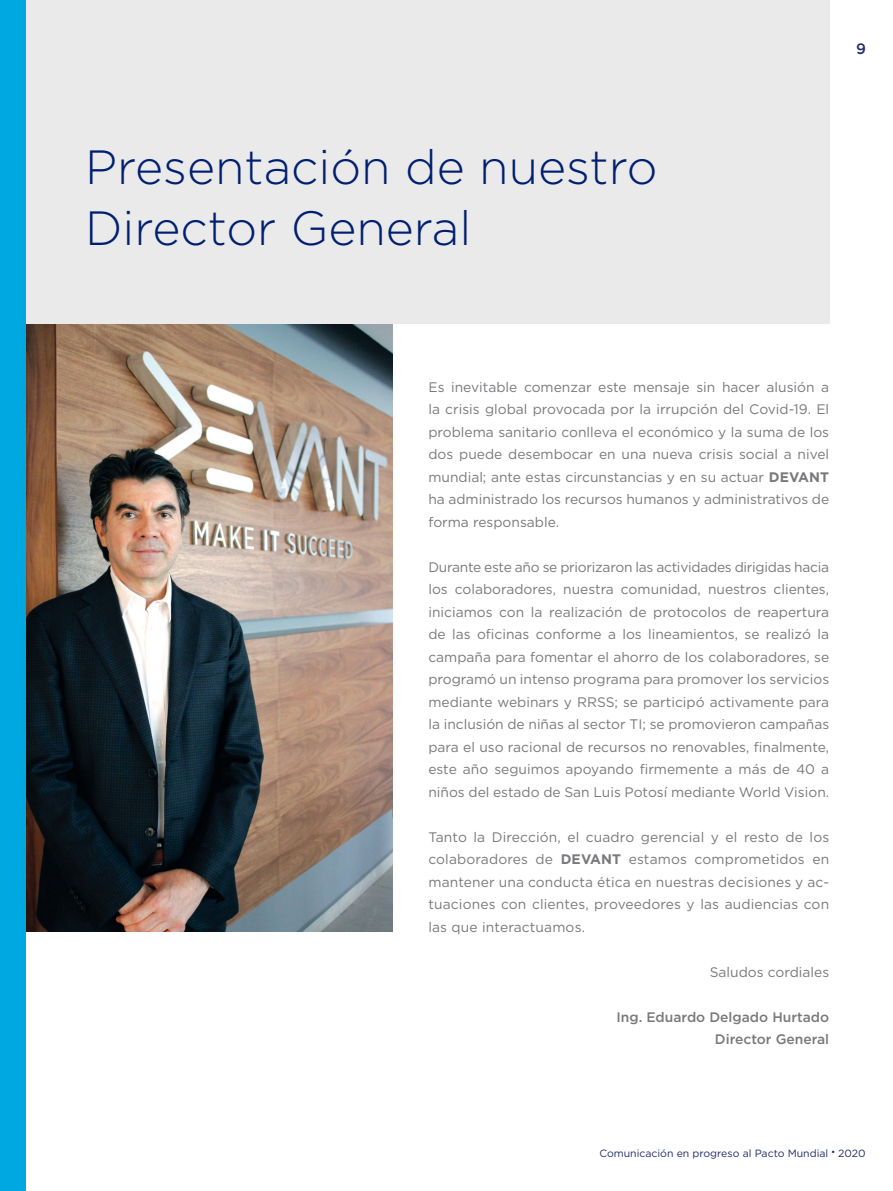
<style>
.page{position:relative;width:893px;height:1191px;background:#fff}
.page>*{position:absolute;margin:0;border:0;box-sizing:border-box;transform-origin:0 0}
.t1{font:300 48px/60px "Gotham HTF";color:#001f70}
.t2{font:500 15px "Gotham HTF";color:#222b69}
.t3{font:13.8px/22.5px "Gotham HTF";color:#79797c;text-align:justify}
.t4{font:500 13.8px "Gotham HTF";color:#79797c}
.t5{font:10.5px "Gotham HTF";color:#222b69}
.s1{font-weight:700}
.s2{font-size:9px}
</style>
<div class="page">
<div style="left:0;top:0;width:829px;height:323px;background:#eaeaea"></div>
<img style="left:26px;top:324px;width:367px;height:608px">
<div style="left:0;top:0;width:26px;height:1191px;background:#00a8e1"></div>
<p class="t1" style="left:85px;top:137px;width:574px">Presentación de nuestro<br>Director General</p>
<p class="t2" style="left:856px;top:40px;width:11px">9</p>
<p class="t3" style="left:428px;top:375px;width:402px">Es inevitable comenzar este mensaje sin hacer alusión a la crisis global provocada por la irrupción del Covid-19. El problema sanitario conlleva el económico y la suma de los dos puede desembocar en una nueva crisis social a nivel mundial; ante estas circunstancias y en su actuar <span class="s1">DEVANT </span>ha administrado los recursos humanos y administrativos de forma responsable.</p>
<p class="t3" style="left:428px;top:555px;width:402px">Durante este año se priorizaron las actividades dirigidas hacia los colaboradores, nuestra comunidad, nuestros clientes, iniciamos con la realización de protocolos de reapertura de las oficinas conforme a los lineamientos, se realizó la campaña para fomentar el ahorro de los colaboradores, se programó un intenso programa para promover los servicios mediante webinars y RRSS; se participó activamente para la inclusión de niñas al sector TI; se promovieron campañas para el uso racional de recursos no renovables, finalmente, este año seguimos apoyando firmemente a más de 40 a niños del estado de San Luis Potosí mediante World Vision.</p>
<p class="t3" style="left:428px;top:825px;width:402px">Tanto la Dirección, el cuadro gerencial y el resto de los colaboradores de <span class="s1">DEVANT</span> estamos comprometidos en mantener una conducta ética en nuestras decisiones y ac&shy;tuaciones con clientes, proveedores y las audiencias con las que interactuamos.</p>
<p class="t3" style="left:710px;top:960px;width:121px">Saludos cordiales</p>
<p class="t4" style="left:616px;top:1009px;width:214px">Ing. Eduardo Delgado Hurtado</p>
<p class="t4" style="left:715px;top:1031px;width:116px">Director General</p>
<p class="t5" style="left:599px;top:1147px;width:268px">Comunicación en progreso al Pacto Mundial <span class="s2">•</span> 2020</p>
</div>
